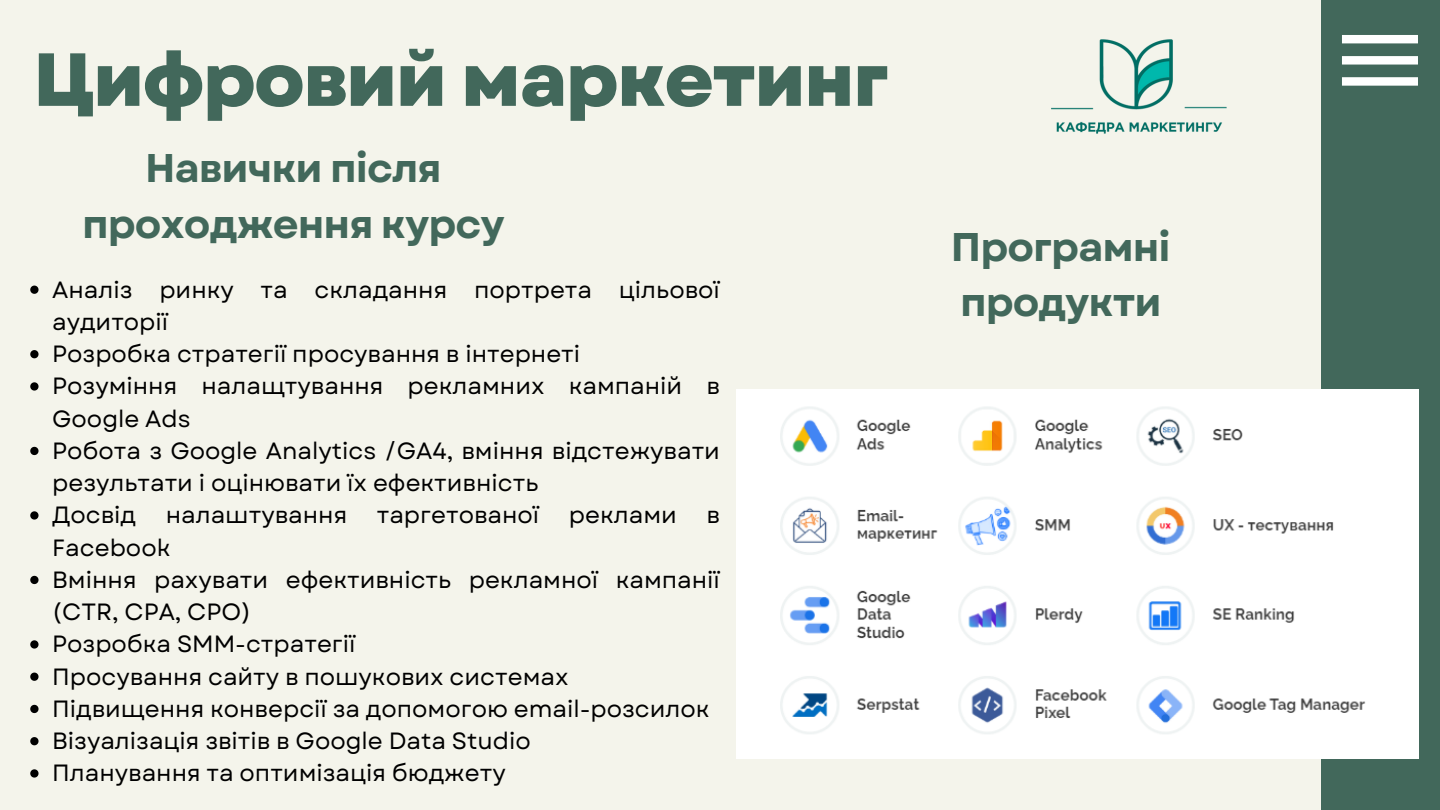
<style>
.page{position:relative;width:1440px;height:810px;background:#f4f4eb}
.page>*{position:absolute;margin:0;border:0;box-sizing:border-box;transform-origin:0 0}
.t1{font:800 75px "Garet";letter-spacing:-.025em;color:#42685b}
.t2{font:700 40px/55.5px "Garet";letter-spacing:-.025em;color:#42685b;text-align:center}
.t3{font:23.5px/32.2px "Garet";color:#000}
</style>
<div class="page">
<div style="left:1321px;top:0;width:119px;height:810px;background:#42685b"></div>
<svg style="left:1342px;top:35px;width:76px;height:51px"></svg>
<img style="left:736px;top:390px;width:682px;height:369px">
<img style="left:1051px;top:39px;width:176px;height:95px">
<svg style="left:30px;top:286px;width:9px;height:8px"></svg>
<svg style="left:30px;top:350px;width:9px;height:8px"></svg>
<svg style="left:30px;top:382px;width:9px;height:9px"></svg>
<svg style="left:30px;top:447px;width:9px;height:8px"></svg>
<svg style="left:30px;top:511px;width:9px;height:9px"></svg>
<svg style="left:30px;top:576px;width:9px;height:8px"></svg>
<svg style="left:30px;top:640px;width:9px;height:9px"></svg>
<svg style="left:30px;top:673px;width:9px;height:8px"></svg>
<svg style="left:30px;top:705px;width:9px;height:8px"></svg>
<svg style="left:30px;top:737px;width:9px;height:8px"></svg>
<svg style="left:30px;top:769px;width:9px;height:9px"></svg>
<p class="t1" style="left:33px;top:26px;width:857px">Цифровий маркетинг</p>
<p class="t2" style="left:82px;top:140px;width:424px">Навички після проходження курсу</p>
<p class="t3" style="left:52px;top:273px;width:669px">Аналіз ринку та складання портрета цільової аудиторії</p>
<p class="t3" style="left:52px;top:338px;width:530px">Розробка стратегії просування в інтернеті</p>
<p class="t3" style="left:52px;top:370px;width:669px">Розуміння налащтування рекламних кампаній в<br>Google Ads</p>
<p class="t3" style="left:52px;top:435px;width:669px">Робота з Google Analytics /GA4, вміння відстежувати результати і оцінювати їх ефективність</p>
<p class="t3" style="left:52px;top:499px;width:85px">Досвід</p>
<p class="t3" style="left:166px;top:499px;width:183px">налаштування</p>
<p class="t3" style="left:377px;top:499px;width:164px">таргетованої</p>
<p class="t3" style="left:569px;top:499px;width:109px">реклами</p>
<p class="t3" style="left:706px;top:499px;width:15px">в</p>
<p class="t3" style="left:52px;top:531px;width:120px">Facebook</p>
<p class="t3" style="left:52px;top:564px;width:669px">Вміння рахувати ефективність рекламної кампанії (CTR, CPA, СPO)</p>
<p class="t3" style="left:52px;top:628px;width:305px">Розробка SMM-стратегії</p>
<p class="t3" style="left:52px;top:660px;width:518px">Просування сайту в пошукових системах</p>
<p class="t3" style="left:52px;top:693px;width:659px">Підвищення конверсії за допомогою email-розсилок</p>
<p class="t3" style="left:52px;top:725px;width:480px">Візуалізація звітів в Google Data Studio</p>
<p class="t3" style="left:52px;top:757px;width:455px">Планування та оптимізація бюджету</p>
<p class="t2" style="left:951px;top:219px;width:221px;text-align:left">Програмні продукти</p>
</div>
